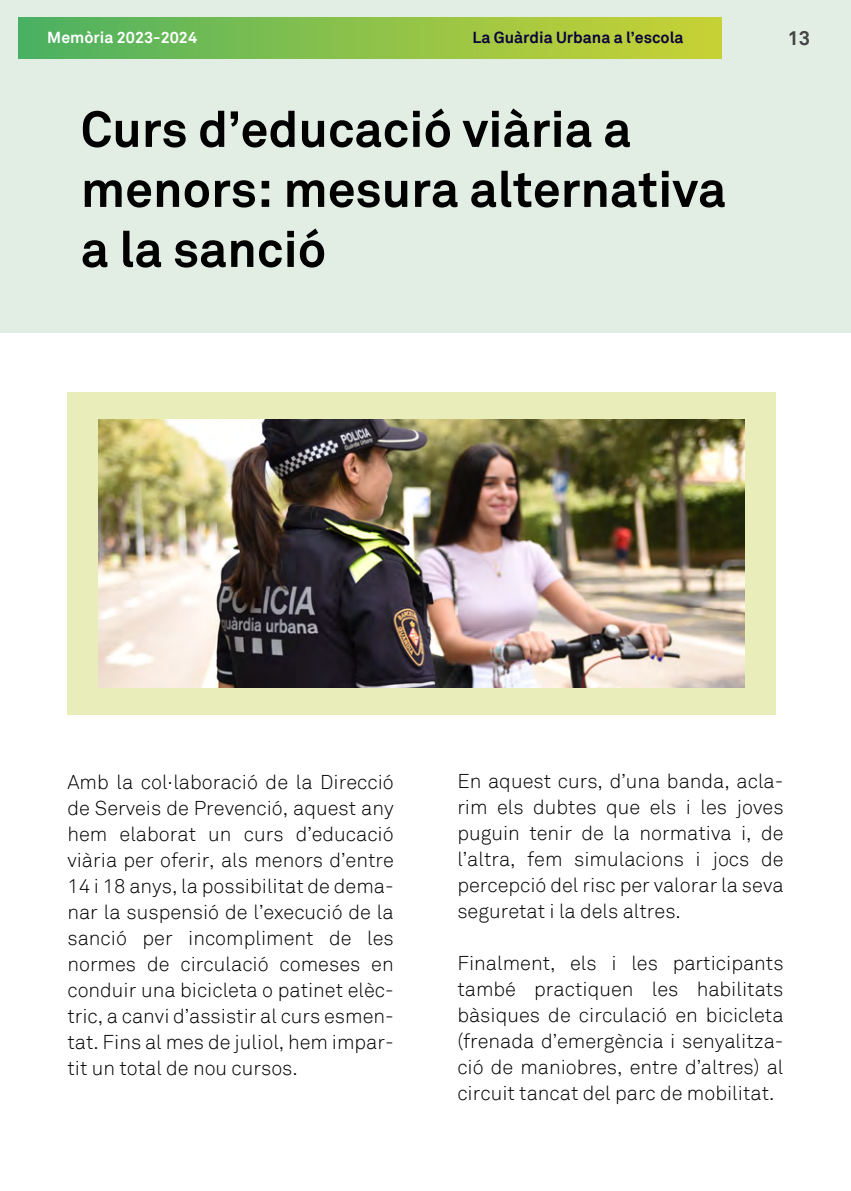
<style>
.page{position:relative;width:851px;height:1191px;background:#fff}
.page>*{position:absolute;margin:0;border:0;box-sizing:border-box;transform-origin:0 0}
.t1{font:700 50px/60px "Akkurat";color:#000}
.t2{font:300 20px/26px "Akkurat";color:#000;text-align:justify}
.t3{font:700 20px "Akkurat";color:#444}
.t4{font:700 16px "Akkurat";color:#09023c}
.t5{font:700 16px "Akkurat";color:#fff}
</style>
<div class="page">
<div style="left:68px;top:392px;width:708px;height:322px;background:#e9edba"></div>
<img style="left:99px;top:419px;width:645px;height:268px">
<div style="left:1px;top:0;width:849px;height:332px;background:#e2ede4"></div>
<div style="left:18px;top:18px;width:703px;height:40px;background:linear-gradient(to right,#4cb162,#ccd333)"></div>
<p class="t5" style="left:47px;top:27px;width:151px">Memòria 2023-2024</p>
<p class="t4" style="left:472px;top:27px;width:212px">La Guàrdia Urbana a l’escola</p>
<p class="t3" style="left:787px;top:25px;width:24px">13</p>
<h1 class="t1" style="left:81px;top:100px;width:646px">Curs d’educació viària a menors: mesura alternativa a la sanció</h1>
<p class="t2" style="left:67px;top:769px;width:328px">Amb la col·laboració de la Direcció de Serveis de Prevenció, aquest any hem elaborat un curs d’educació viària per oferir, als menors d’entre 14 i 18 anys, la possibilitat de dema&shy;nar la suspensió de l’execució de la sanció per incompliment de les normes de circulació comeses en conduir una bicicleta o patinet elèc&shy;tric, a canvi d’assistir al curs esmen&shy;tat. Fins al mes de juliol, hem impar&shy;tit un total de nou cursos.</p>
<p class="t2" style="left:457px;top:768px;width:327px">En aquest curs, d’una banda, acla&shy;rim els dubtes que els i les joves puguin tenir de la normativa i, de l’altra, fem simulacions i jocs de percepció del risc per valorar la seva seguretat i la dels altres.</p>
<p class="t2" style="left:457px;top:950px;width:327px">Finalment, els i les participants també practiquen les habilitats bàsiques de circulació en bicicleta (frenada d’emergència i senyalitza&shy;ció de maniobres, entre d’altres) al circuit tancat del parc de mobilitat.</p>
</div>
